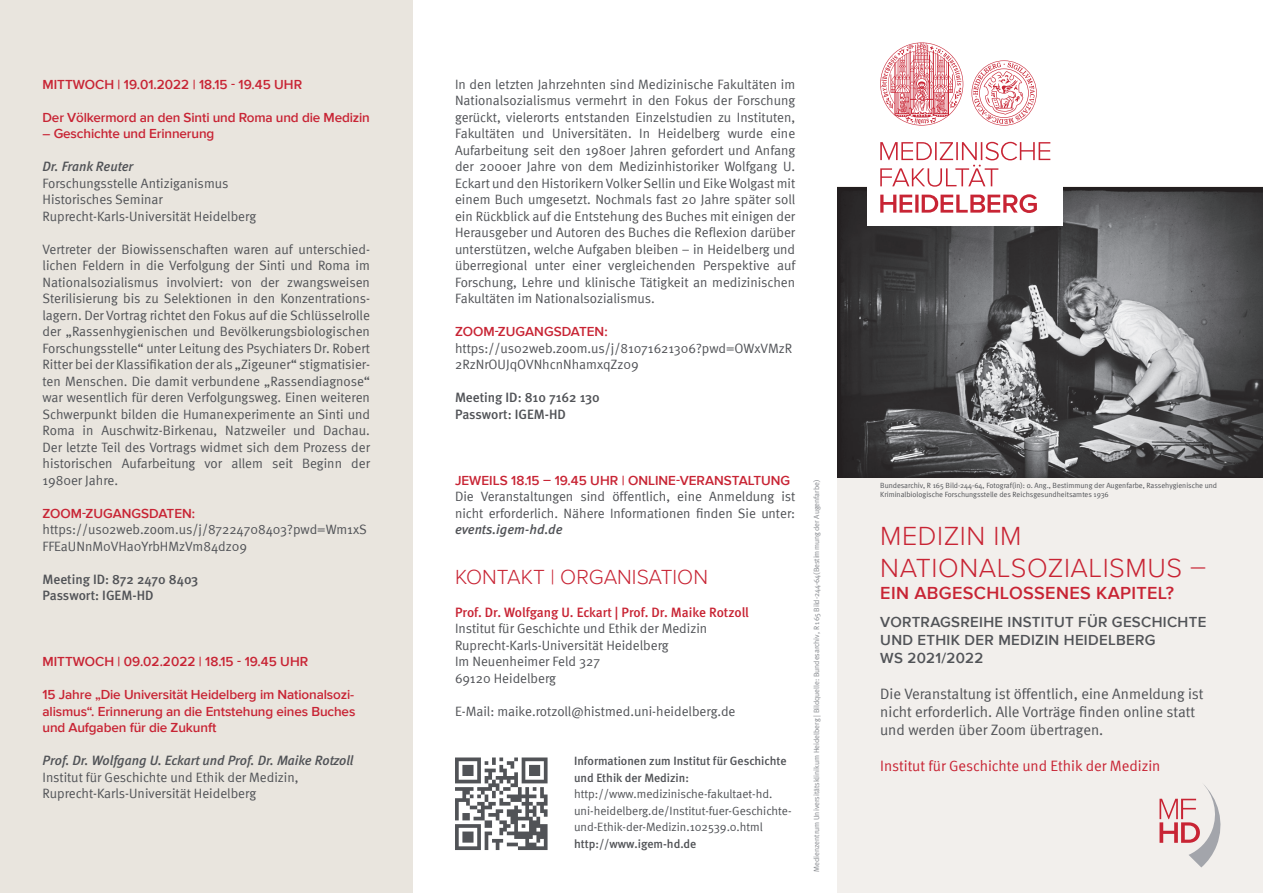
<style>
.page{position:relative;width:1263px;height:893px;background:#fff}
.page>*{position:absolute;margin:0;border:0;box-sizing:border-box;transform-origin:0 0}
.t1{font:300 27px/32.4px "Proxima Nova";letter-spacing:.02em;color:#c82434}
.t2{font:300 21px "Proxima Nova";color:#c82434}
.t3{font:600 18px "Proxima Nova";letter-spacing:.02em;color:#c82434}
.t4{font:15px/18px "Meta Normal";color:#515357}
.t5{font:600 15px/18px "Proxima Nova";letter-spacing:.02em;color:#515357}
.t6{font:15px "Meta Normal";color:#c82434}
.t7{font:13.5px/16.5px "Meta Normal";color:#515357}
.t8{font:600 13.5px/16.5px "Proxima Nova";letter-spacing:-.01em;color:#c82434;text-align:justify}
.t9{font:italic 500 13.5px "Meta";color:#515357}
.t10{font:500 13.5px/16.5px "Meta";color:#515357}
.t11{font:500 13.5px "Meta";letter-spacing:-.005em;color:#c82434}
.t12{font:12px/16.5px "Meta Normal";color:#515357}
.t13{font:500 12px/16.5px "Meta";color:#515357}
.t14{font:7.5px/9px "Meta Normal";color:#515357}
.t15{font:7.5px "Meta Normal";color:#82858a}
</style>
<div class="page">
<div style="left:838px;top:186px;width:425px;height:707px;background:#f2efec"></div>
<img style="left:838px;top:187px;width:425px;height:291px">
<div style="left:0;top:0;width:412px;height:893px;background:#e9e5de"></div>
<div style="left:867px;top:30px;width:196px;height:195px;background:#fff"></div>
<svg style="left:880px;top:194px;width:157px;height:19px"></svg>
<svg style="left:880px;top:142px;width:170px;height:45px"></svg>
<svg style="left:971px;top:60px;width:66px;height:66px"></svg>
<svg style="left:880px;top:43px;width:83px;height:83px"></svg>
<svg style="left:1159px;top:785px;width:62px;height:82px"></svg>
<svg style="left:455px;top:757px;width:92px;height:93px"></svg>
<p class="t8" style="left:43px;top:76px;width:261px">MITTWOCH | 19.01.2022 | 18.15 - 19.45 UHR</p>
<p class="t8" style="left:43px;top:109px;width:329px">Der Völkermord an den Sinti und Roma und die Medizin</p>
<p class="t8" style="left:43px;top:125px;width:173px">– Geschichte und Erinnerung</p>
<p class="t9" style="left:43px;top:159px;width:92px">Dr. Frank Reuter</p>
<p class="t7" style="left:43px;top:175px;width:215px">Forschungsstelle Antiziganismus<br>Historisches Seminar<br>Ruprecht-Karls-Universität Heidelberg</p>
<p class="t7" style="left:43px;top:241px;width:329px;text-align:justify">Vertreter der Biowissenschaften waren auf unterschied&shy;lichen Feldern in die Verfolgung der Sinti und Roma im Nationalsozialismus involviert: von der zwangsweisen Sterilisierung bis zu Selektionen in den Konzentrations&shy;lagern. Der Vortrag richtet den Fokus auf die Schlüsselrolle der „Rassenhygienischen und Bevölkerungsbiologischen Forschungsstelle“ unter Leitung des Psychiaters Dr. Robert Ritter bei der Klassifikation der als „Zigeuner“ stigmatisier&shy;ten Menschen. Die damit verbundene „Rassendiagnose“ war wesentlich für deren Verfolgungsweg. Einen weiteren Schwerpunkt bilden die Humanexperimente an Sinti und Roma in Auschwitz-Birkenau, Natzweiler und Dachau.<br>Der letzte Teil des Vortrags widmet sich dem Prozess der historischen Aufarbeitung vor allem seit Beginn der 1980er Jahre.</p>
<p class="t8" style="left:43px;top:505px;width:154px">ZOOM-ZUGANGSDATEN:</p>
<p class="t7" style="left:43px;top:521px;width:326px">https://us02web.zoom.us/j/87224708403?pwd=Wm1xS<br>FFEaUNnM0VHa0YrbHMzVm84dz09</p>
<p class="t10" style="left:43px;top:571px;width:157px">Meeting ID: 872 2470 8403<br>Passwort: IGEM-HD</p>
<p class="t8" style="left:43px;top:653px;width:267px">MITTWOCH | 09.02.2022 | 18.15 - 19.45 UHR</p>
<p class="t8" style="left:43px;top:686px;width:314px">15 Jahre „Die Universität Heidelberg im Nationalsozi&shy;alismus“. Erinnerung an die Entstehung eines Buches und Aufgaben für die Zukunft</p>
<p class="t9" style="left:43px;top:752px;width:313px">Prof. Dr. Wolfgang U. Eckart und Prof. Dr. Maike Rotzoll</p>
<p class="t7" style="left:43px;top:769px;width:257px">Institut für Geschichte und Ethik der Medizin,<br>Ruprecht-Karls-Universität Heidelberg</p>
<p class="t7" style="left:455px;top:76px;width:342px;text-align:justify">In den letzten Jahrzehnten sind Medizinische Fakultäten im Nationalsozialismus vermehrt in den Fokus der Forschung gerückt, vielerorts entstanden Einzelstudien zu Instituten, Fakultäten und Universitäten. In Heidelberg wurde eine Aufarbeitung seit den 1980er Jahren gefordert und Anfang der 2000er Jahre von dem Medizinhistoriker Wolfgang U.<br>Eckart und den Historikern Volker Sellin und Eike Wolgast mit einem Buch umgesetzt. Nochmals fast 20 Jahre später soll ein Rückblick auf die Entstehung des Buches mit einigen der Herausgeber und Autoren des Buches die Reflexion darüber unterstützen, welche Aufgaben bleiben – in Heidelberg und überregional unter einer vergleichenden Perspektive auf Forschung, Lehre und klinische Tätigkeit an medizinischen Fakultäten im Nationalsozialismus.</p>
<p class="t8" style="left:455px;top:323px;width:154px">ZOOM-ZUGANGSDATEN:</p>
<p class="t7" style="left:455px;top:340px;width:339px">https://us02web.zoom.us/j/81071621306?pwd=OWxVMzR<br>2RzNrOUJqOVNhcnNhamxqZz09</p>
<p class="t10" style="left:455px;top:389px;width:146px">Meeting ID: 810 7162 130<br>Passwort: IGEM-HD</p>
<p class="t8" style="left:455px;top:472px;width:337px">JEWEILS 18.15 – 19.45 UHR | ONLINE-VERANSTALTUNG</p>
<p class="t7" style="left:455px;top:488px;width:342px">Die Veranstaltungen sind öffentlich, eine Anmeldung ist nicht erforderlich. Nähere Informationen finden Sie unter:</p>
<p class="t9" style="left:455px;top:522px;width:109px">events.igem-hd.de</p>
<h2 class="t2" style="left:455px;top:561px;width:255px">KONTAKT | ORGANISATION</h2>
<p class="t11" style="left:455px;top:604px;width:295px">Prof. Dr. Wolfgang U. Eckart | Prof. Dr. Maike Rotzoll</p>
<p class="t7" style="left:455px;top:620px;width:254px">Institut für Geschichte und Ethik der Medizin<br>Ruprecht-Karls-Universität Heidelberg<br>Im Neuenheimer Feld 327<br>69120 Heidelberg</p>
<p class="t7" style="left:455px;top:703px;width:282px">E-Mail: maike.rotzoll@histmed.uni-heidelberg.de</p>
<p class="t13" style="left:574px;top:753px;width:214px">Informationen zum Institut für Geschichte und Ethik der Medizin:</p>
<p class="t12" style="left:574px;top:786px;width:219px">http://www.medizinische-fakultaet-hd. uni-heidelberg.de/Institut-fuer-Geschichte&shy;und-Ethik-der-Medizin.102539.0.html</p>
<p class="t13" style="left:574px;top:835px;width:124px">http://www.igem-hd.de</p>
<p class="t15" style="left:812px;top:872px;width:393px;rotate:-90deg">Medienzentrum Universitätsklinikum Heidelberg | Bildquelle: Bundesarchiv, R 165 Bild-244-64(Bestimmung der Augenfarbe)</p>
<p class="t14" style="left:880px;top:481px;width:338px">Bundesarchiv, R 165 Bild-244-64, Fotograf(in): o. Ang., Bestimmung der Augenfarbe, Rassehygienische und<br>Kriminalbiologische Forschungsstelle des Reichsgesundheitsamtes 1936</p>
<h1 class="t1" style="left:880px;top:518px;width:327px">MEDIZIN IM<br>NATIONALSOZIALISMUS –</h1>
<h3 class="t3" style="left:880px;top:579px;width:295px">EIN ABGESCHLOSSENES KAPITEL?</h3>
<p class="t5" style="left:880px;top:613px;width:328px">VORTRAGSREIHE INSTITUT FÜR GESCHICHTE<br>UND ETHIK DER MEDIZIN HEIDELBERG<br>WS 2021/2022</p>
<p class="t4" style="left:880px;top:685px;width:325px">Die Veranstaltung ist öffentlich, eine Anmeldung ist nicht erforderlich. Alle Vorträge finden online statt und werden über Zoom übertragen.</p>
<p class="t6" style="left:880px;top:757px;width:282px">Institut für Geschichte und Ethik der Medizin</p>
</div>
